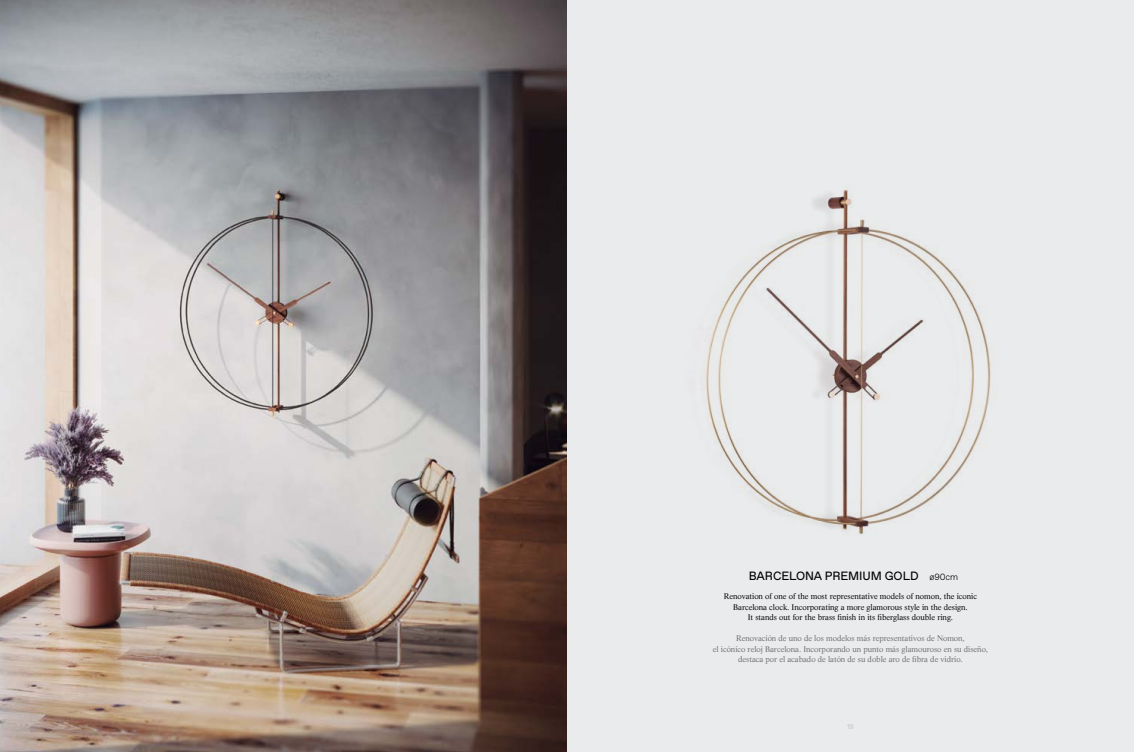
<style>
.page{position:relative;width:1134px;height:752px;background:#fff}
.page>*{position:absolute;margin:0;border:0;box-sizing:border-box;transform-origin:0 0}
.t1{font:12px "Favorit";letter-spacing:-.005em;color:#000}
.t2{font:8px/10.5px "Life LT Std";letter-spacing:-.005em;color:#000;text-align:center}
.t3{font:8px/10.5px "Life LT Std";letter-spacing:-.005em;color:#6d6e71;text-align:center}
.t4{font:300 7px "Favorit";color:#bcbec0}
.s1{font-weight:300;font-size:9px}
</style>
<div class="page">
<div style="left:567px;top:0;width:567px;height:751px;background:#eaebec"></div>
<img style="left:705px;top:188px;width:286px;height:346px">
<img style="left:0;top:0;width:567px;height:751px">
<h1 class="t1" style="left:749px;top:567px;width:211px">BARCELONA PREMIUM GOLD <span class="s1">ø90cm</span></h1>
<p class="t2" style="left:724px;top:590px;width:255px">Renovation of one of the most representative models of nomon, the iconic<br>Barcelona clock. Incorporating a more glamorous style in the design.<br>It stands out for the brass finish in its fiberglass double ring.</p>
<p class="t3" style="left:713px;top:632px;width:277px">Renovación de uno de los modelos más representativos de Nomon,<br>el icónico reloj Barcelona. Incorporando un punto más glamouroso en su diseño, destaca por el acabado de latón de su doble aro de fibra de vidrio.</p>
<p class="t4" style="left:847px;top:721px;width:8px">19</p>
</div>
